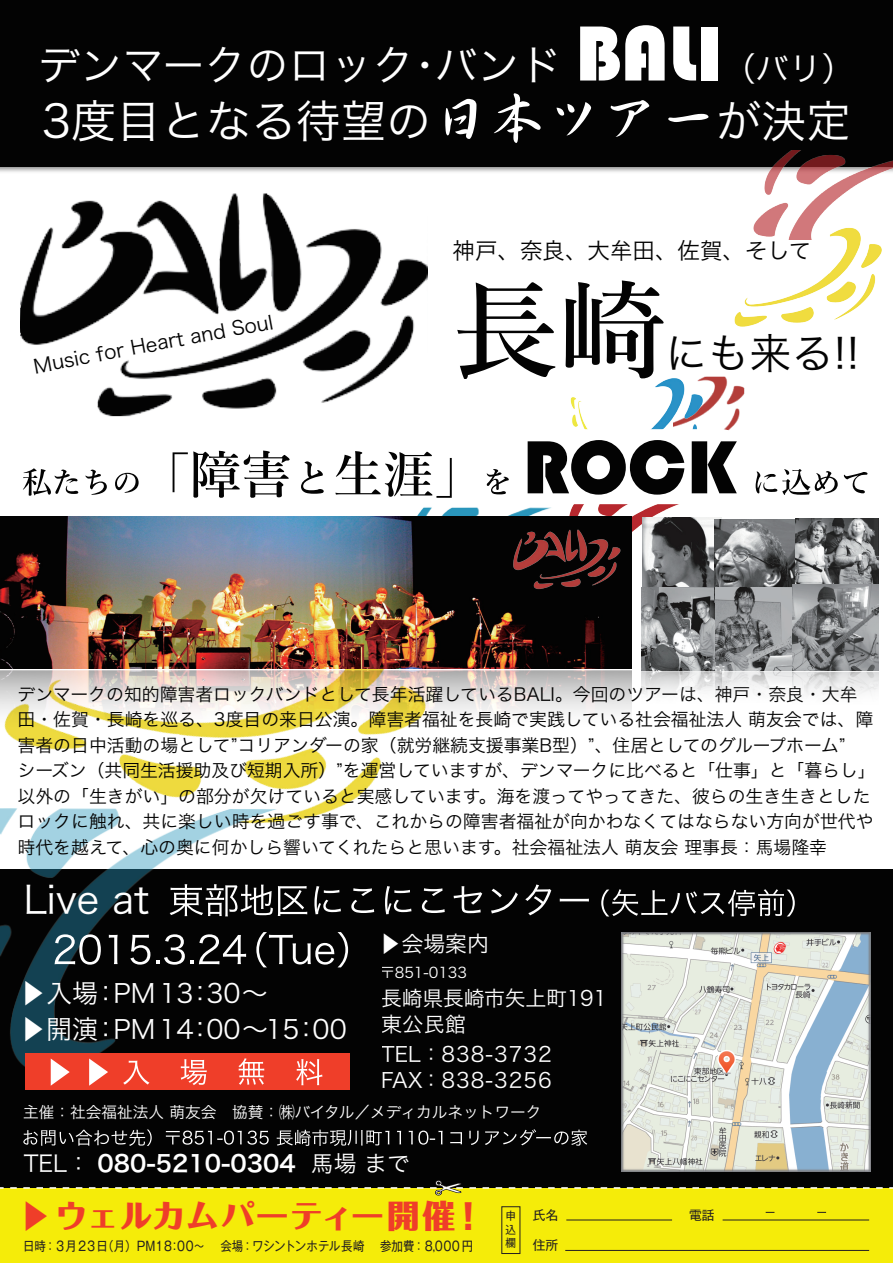
<style>
.page{position:relative;width:893px;height:1263px;background:#fff}
.page>*{position:absolute;margin:0;border:0;box-sizing:border-box;transform-origin:0 0}
.t1{font:600 106.5px "Yu Min";color:#030303}
.t2{font:45px "Hira Kaku Pro N W3";color:#fff}
.t3{font:42px "Hira Kaku Pro N W3";color:#fff}
.t4{font:42px "Hira Kaku Pro N W3";color:#030303}
.t5{font:38.25px "Hira Kaku Pro N W3";color:#fff}
.t6{font:33px "Hira Kaku Pro W3";color:#fff}
.t7{font:800 31.95px "Folk Pro";letter-spacing:.025em;color:#ef3e29}
.t8{font:25.95px/35.4px "Hira Kaku Pro N W3";color:#fff}
.t9{font:22.95px "Hira Kaku Pro N W6";color:#fff}
.t10{font:22.5px "Hira Kaku Pro N W3";color:#030303}
.t11{font:21.9px "Hira Kaku Pro N W3";color:#fff}
.t12{font:20.85px/25.8px "Hira Kaku Pro N W3";letter-spacing:.05em;color:#fff}
.t13{font:20.85px/25.8px "Hira Kaku Pro N W3";color:#fff}
.t14{font:19.5px "Hira Kaku Pro N W3";color:#030303}
.t15{font:17.85px/25.5px "Hira Kaku Pro N W3";color:#030303}
.t16{font:15.6px "Hira Kaku Pro N W3";color:#fff}
.t17{font:14.55px "Hira Kaku Pro N W3";color:#fff}
.t18{font:13.05px "Gothic MB101 Pro";color:#231f20;scale:.88 1}
.t19{font:12.75px "Gothic MB101 Pro";color:#231f20}
.t20{font:11.1px/13.6px "Gothic MB101 Pro";color:#231f20;text-align:justify;scale:.95 1}
.s1{font-family:"Bauhaus 93";font-size:81px}
.s2{font-family:"Hira Kaku Pro N W3"}
.s3{font-family:"Koz Go Pr 6 N";font-weight:400;font-size:31.35px}
.s4{font-size:34.65px}
</style>
<div class="page">
<img style="left:0;top:166px;width:743px;height:6px">
<div style="left:0;top:0;width:893px;height:166px;background:#030303"></div>
<div style="left:0;top:870px;width:893px;height:393px;background:#030303"></div>
<img style="left:569px;top:376px;width:176px;height:204px">
<img style="left:743px;top:150px;width:150px;height:71px">
<img style="left:0;top:939px;width:267px;height:128px">
<img style="left:0;top:486px;width:482px;height:453px">
<img style="left:386px;top:500px;width:165px;height:16px">
<img style="left:20px;top:167px;width:407px;height:250px">
<img style="left:0;top:516px;width:631px;height:215px">
<svg style="left:445px;top:93px;width:263px;height:50px"></svg>
<svg style="left:23px;top:468px;width:55px;height:28px"></svg>
<svg style="left:85px;top:470px;width:22px;height:25px"></svg>
<svg style="left:115px;top:473px;width:24px;height:20px"></svg>
<svg style="left:173px;top:451px;width:117px;height:47px"></svg>
<svg style="left:301px;top:461px;width:23px;height:33px"></svg>
<svg style="left:335px;top:451px;width:117px;height:47px"></svg>
<svg style="left:487px;top:469px;width:22px;height:25px"></svg>
<svg style="left:517px;top:429px;width:227px;height:75px"></svg>
<svg style="left:756px;top:469px;width:82px;height:26px"></svg>
<svg style="left:844px;top:472px;width:23px;height:21px"></svg>
<div style="left:25px;top:1053px;width:324px;height:37px;background:#ef3e29"></div>
<svg style="left:51px;top:1058px;width:19px;height:28px"></svg>
<svg style="left:89px;top:1058px;width:19px;height:28px"></svg>
<svg style="left:123px;top:1060px;width:26px;height:25px"></svg>
<svg style="left:181px;top:1059px;width:26px;height:26px"></svg>
<svg style="left:238px;top:1058px;width:26px;height:27px"></svg>
<svg style="left:296px;top:1059px;width:26px;height:26px"></svg>
<svg style="left:55px;top:934px;width:46px;height:31px"></svg>
<svg style="left:109px;top:935px;width:9px;height:29px"></svg>
<svg style="left:130px;top:935px;width:20px;height:29px"></svg>
<svg style="left:156px;top:934px;width:90px;height:31px"></svg>
<svg style="left:256px;top:932px;width:92px;height:35px"></svg>
<svg style="left:170px;top:884px;width:137px;height:32px"></svg>
<svg style="left:314px;top:886px;width:27px;height:28px"></svg>
<svg style="left:351px;top:888px;width:23px;height:25px"></svg>
<svg style="left:385px;top:886px;width:26px;height:28px"></svg>
<svg style="left:422px;top:888px;width:23px;height:25px"></svg>
<svg style="left:454px;top:886px;width:28px;height:27px"></svg>
<svg style="left:491px;top:889px;width:27px;height:24px"></svg>
<svg style="left:525px;top:884px;width:26px;height:31px"></svg>
<svg style="left:560px;top:899px;width:29px;height:2px"></svg>
<svg style="left:601px;top:889px;width:194px;height:27px"></svg>
<svg style="left:23px;top:1129px;width:129px;height:17px"></svg>
<svg style="left:166px;top:1130px;width:103px;height:15px"></svg>
<svg style="left:277px;top:1130px;width:112px;height:16px"></svg>
<svg style="left:397px;top:1131px;width:4px;height:13px"></svg>
<svg style="left:409px;top:1130px;width:34px;height:15px"></svg>
<svg style="left:450px;top:1132px;width:12px;height:12px"></svg>
<svg style="left:469px;top:1131px;width:10px;height:14px"></svg>
<svg style="left:485px;top:1129px;width:102px;height:17px"></svg>
<img style="left:510px;top:521px;width:111px;height:74px">
<img style="left:734px;top:221px;width:148px;height:106px">
<img style="left:642px;top:518px;width:79px;height:70px">
<img style="left:641px;top:588px;width:75px;height:108px">
<img style="left:714px;top:519px;width:165px;height:84px">
<img style="left:716px;top:588px;width:77px;height:109px">
<img style="left:793px;top:585px;width:85px;height:111px">
<div style="left:0;top:1188px;width:893px;height:75px;background:#f5ec09"></div>
<hr style="left:566px;top:1219px;width:106px;height:1px;background:#231f20">
<hr style="left:723px;top:1219px;width:146px;height:1px;background:#231f20">
<hr style="left:565px;top:1250px;width:304px;height:1px;background:#231f20">
<svg style="left:0;top:1180px;width:893px;height:16px"></svg>
<img style="left:621px;top:932px;width:249px;height:239px">
<h3 class="t3" style="left:38px;top:27px;width:686px">デンマークのロック･バンド <span class="s1">BALI</span></h3>
<h3 class="t6" style="left:723px;top:39px;width:133px">（バリ）</h3>
<h2 class="t2" style="left:42px;top:81px;width:391px">3度目となる待望の</h2>
<h2 class="t2" style="left:716px;top:81px;width:136px">が決定</h2>
<p class="t14" style="left:31px;top:350px;width:245px;rotate:-11deg">Music for Heart and Soul</p>
<p class="t10" style="left:452px;top:231px;width:360px">神戸、奈良、大牟田、佐賀、そして</p>
<h1 class="t1" style="left:452px;top:270px;width:214px">長崎</h1>
<h3 class="t4" style="left:665px;top:316px;width:196px">にも来る!!</h3>
<p class="t15" style="left:18px;top:680px;width:860px">デンマークの知的障害者ロックバンドとして長年活躍しているBALI。今回のツアーは、神戸・奈良・大牟田・佐賀・長崎を巡る、3度目の来日公演。障害者福祉を長崎で実践している社会福祉法人 萌友会では、障害者の日中活動の場として”コリアンダーの家（就労継続支援事業B型）”、住居としてのグループホーム”<br>シーズン（共同生活援助及び短期入所）”を運営していますが、デンマークに比べると「仕事」と「暮らし」以外の「生きがい」の部分が欠けていると実感しています。海を渡ってやってきた、彼らの生き生きとしたロックに触れ、共に楽しい時を過ごす事で、これからの障害者福祉が向かわなくてはならない方向が世代や時代を越えて、心の奥に何かしら響いてくれたらと思います。社会福祉法人 萌友会 理事長：馬場隆幸</p>
<h3 class="t5" style="left:24px;top:866px;width:127px">Live at</h3>
<h3 class="t8" style="left:20px;top:974px;width:328px">▶入場：PM13：30～<br>▶開演：PM14：00～15：00</h3>
<p class="t11" style="left:380px;top:924px;width:111px">▶会場案内</p>
<p class="t17" style="left:380px;top:959px;width:88px">〒851-0133</p>
<p class="t13" style="left:381px;top:984px;width:227px">長崎県長崎市矢上町191東公民館</p>
<p class="t12" style="left:381px;top:1040px;width:172px">TEL：838-3732<br>FAX：838-3256</p>
<p class="t16" style="left:23px;top:1098px;width:520px">主催：社会福祉法人 萌友会　協賛：㈱バイタル／メディカルネットワーク</p>
<p class="t9" style="left:24px;top:1143px;width:411px"><span class="s2">TEL：</span> 080-5210-0304 <span class="s2">馬場 まで　</span></p>
<h3 class="t7" style="left:18px;top:1188px;width:469px"><span class="s3">▶</span>ウェルカムパーティー開催<span class="s4">！</span></h3>
<p class="t18" style="left:23px;top:1235px;width:513px">日時：３月２３日（月）PM18:00～ 会場：ワシントンホテル長崎 参加費：８,０００円</p>
<p class="t20" style="left:506px;top:1207px;width:12px">申込欄</p>
<p class="t19" style="left:533px;top:1204px;width:27px">氏名</p>
<p class="t19" style="left:689px;top:1204px;width:27px">電話</p>
<p class="t19" style="left:533px;top:1235px;width:27px">住所</p>
</div>
